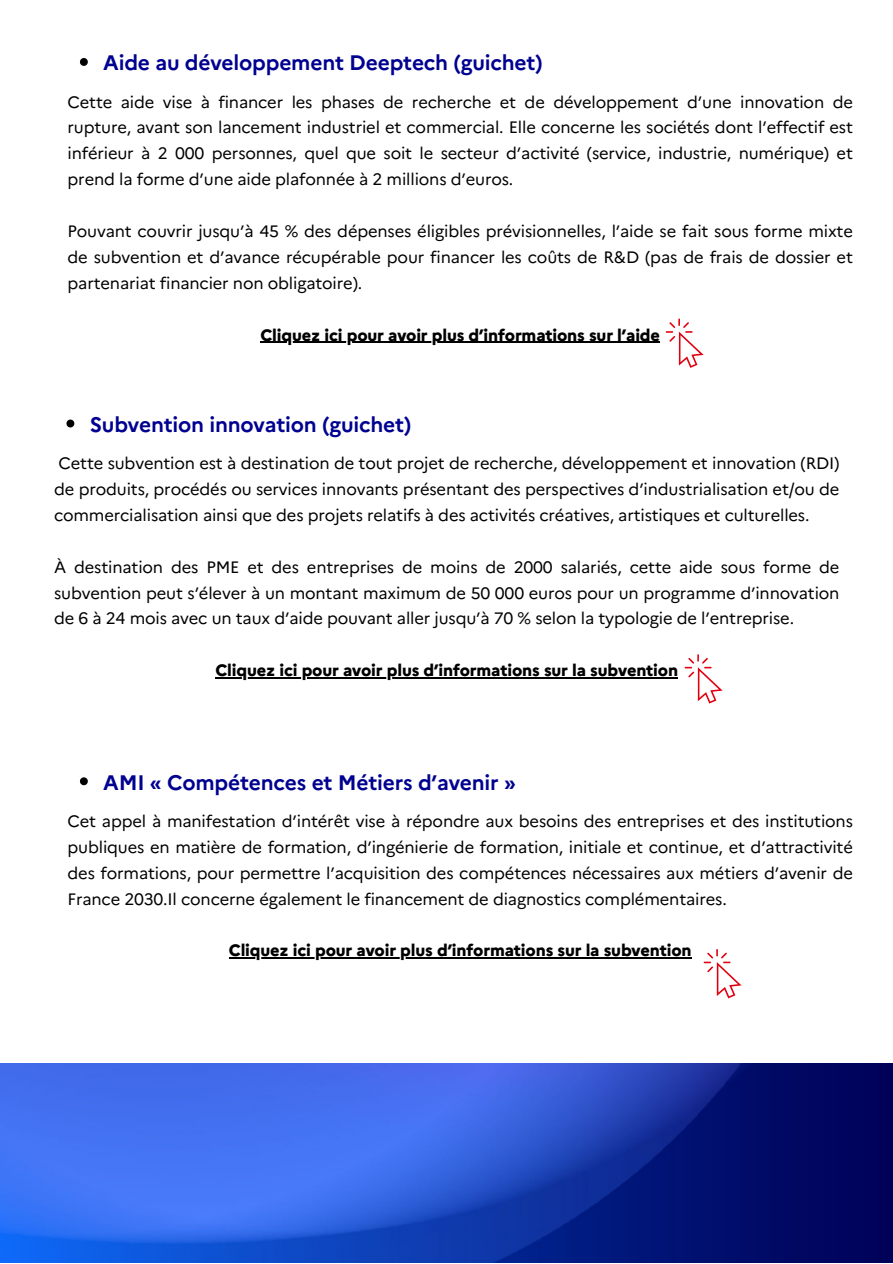
<style>
.page{position:relative;width:893px;height:1264px;background:#fff}
.page>*{position:absolute;margin:0;border:0;box-sizing:border-box;transform-origin:0 0}
.t1{font:700 21px "Marianne";letter-spacing:-.01em;color:#000091}
.t2{font:16.5px/25.8px "Marianne";letter-spacing:-.01em;color:#000;text-align:justify}
.t3{font:800 16.5px "Marianne";letter-spacing:-.01em;color:#000}
</style>
<div class="page">
<img style="left:0;top:1063px;width:892px;height:199px">
<svg style="left:80px;top:58px;width:8px;height:8px"></svg>
<hr style="left:260px;top:341px;width:400px;height:2px;background:#000">
<svg style="left:665px;top:318px;width:38px;height:50px"></svg>
<svg style="left:66px;top:419px;width:8px;height:8px"></svg>
<hr style="left:215px;top:677px;width:463px;height:1px;background:#000">
<svg style="left:684px;top:654px;width:38px;height:49px"></svg>
<svg style="left:80px;top:777px;width:8px;height:8px"></svg>
<hr style="left:229px;top:957px;width:462px;height:1px;background:#000">
<svg style="left:703px;top:949px;width:38px;height:49px"></svg>
<p class="t1" style="left:103px;top:47px;width:441px">Aide au développement Deeptech (guichet)</p>
<p class="t2" style="left:68px;top:87px;width:786px">Cette aide vise à financer les phases de recherche et de développement d’une innovation de rupture, avant son lancement industriel et commercial. Elle concerne les sociétés dont l’effectif est inférieur à 2 000 personnes, quel que soit le secteur d’activité (service, industrie, numérique) et prend la forme d’une aide plafonnée à 2 millions d’euros.</p>
<p class="t2" style="left:68px;top:217px;width:786px">Pouvant couvrir jusqu’à 45 % des dépenses éligibles prévisionnelles, l’aide se fait sous forme mixte de subvention et d’avance récupérable pour financer les coûts de R&amp;D (pas de frais de dossier et partenariat financier non obligatoire).</p>
<p class="t3" style="left:260px;top:322px;width:401px">Cliquez ici pour avoir plus d’informations sur l’aide</p>
<p class="t1" style="left:90px;top:408px;width:323px">Subvention innovation (guichet)</p>
<p class="t2" style="left:54px;top:449px;width:786px">Cette subvention est à destination de tout projet de recherche, développement et innovation (RDI) de produits, procédés ou services innovants présentant des perspectives d’industrialisation et/ou de commercialisation ainsi que des projets relatifs à des activités créatives, artistiques et culturelles.</p>
<p class="t2" style="left:54px;top:552px;width:786px">À destination des PME et des entreprises de moins de 2000 salariés, cette aide sous forme de subvention peut s’élever à un montant maximum de 50 000 euros pour un programme d’innovation de 6 à 24 mois avec un taux d’aide pouvant aller jusqu’à 70 % selon la typologie de l’entreprise.</p>
<p class="t3" style="left:215px;top:657px;width:464px">Cliquez ici pour avoir plus d’informations sur la subvention</p>
<p class="t1" style="left:103px;top:766px;width:414px">AMI « Compétences et Métiers d’avenir »</p>
<p class="t2" style="left:68px;top:806px;width:786px">Cet appel à manifestation d’intérêt vise à répondre aux besoins des entreprises et des institutions publiques en matière de formation, d’ingénierie de formation, initiale et continue, et d’attractivité des formations, pour permettre l’acquisition des compétences nécessaires aux métiers d’avenir de France 2030.Il concerne également le financement de diagnostics complémentaires.</p>
<p class="t3" style="left:229px;top:937px;width:464px">Cliquez ici pour avoir plus d’informations sur la subvention</p>
</div>
